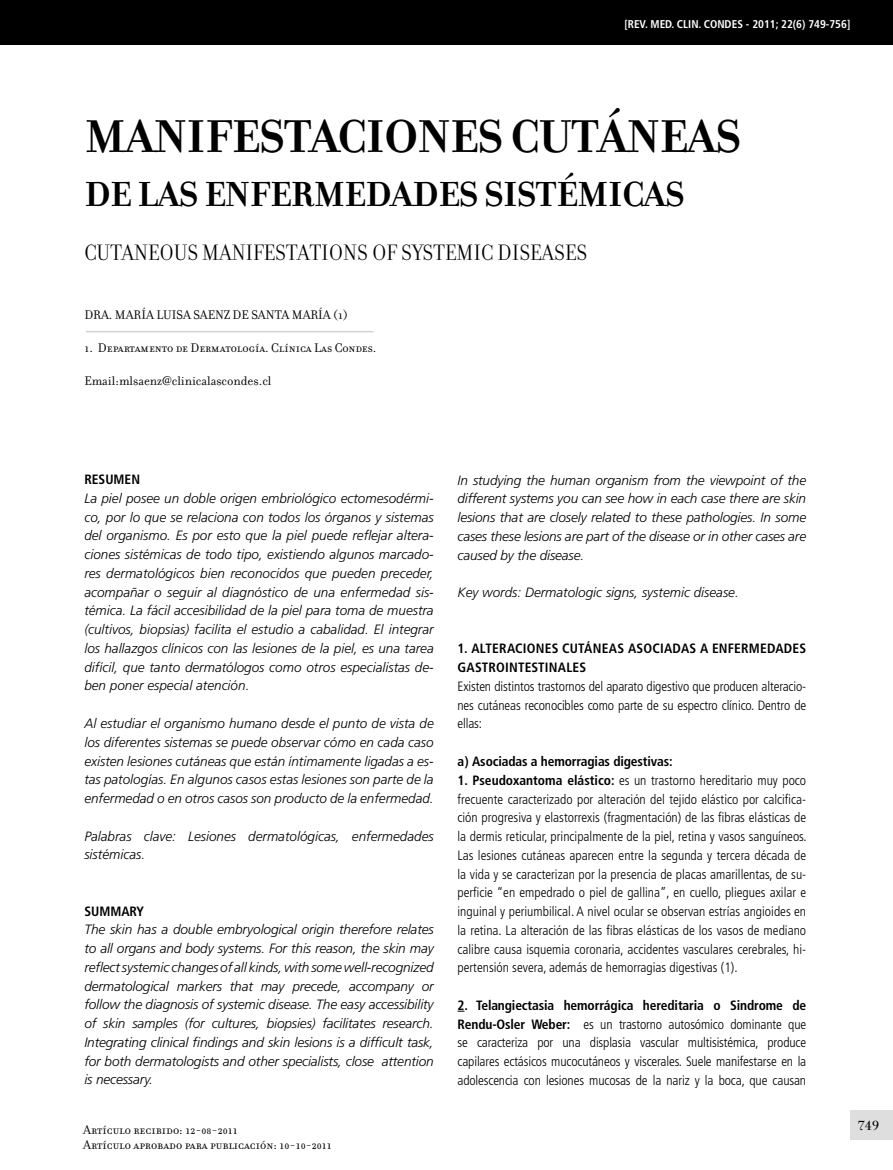
<style>
.page{position:relative;width:893px;height:1170px;background:#fff}
.page>*{position:absolute;margin:0;border:0;box-sizing:border-box;transform-origin:0 0}
.t1{font:700 49.5px "Filosofia";letter-spacing:-.01em;color:#000}
.t2{font:700 37.5px "Filosofia";letter-spacing:-.01em;color:#000}
.t3{font:24px "Filosofia Grand Caps";letter-spacing:.02em;color:#000}
.t4{font:19.5px "Filosofia Grand Caps";color:#000;scale:1.1 1}
.t5{font:italic 300 13.5px/18.8px "Frutiger";color:#000;text-align:justify}
.t6{font:300 condensed 13.5px/18.8px "Frutiger";letter-spacing:-.01em;color:#000;text-align:justify}
.t7{font:13.5px/15.8px "Filosofia Small Caps";color:#000}
.t8{font:700 condensed 13.5px/18.8px "Frutiger";letter-spacing:.005em;color:#000}
.t9{font:13.5px "Filosofia";color:#000}
.t10{font:700 condensed 11.25px "Frutiger";color:#fff}
.s1{font-family:"Filosofia"}
.s2{font-weight:700}
</style>
<div class="page">
<div style="left:850px;top:1110px;width:43px;height:30px;background:#dfdedf"></div>
<hr style="left:86px;top:331px;width:287px;height:1px;background:#d4d4d5">
<div style="left:0;top:0;width:893px;height:44px;background:#000"></div>
<p class="t10" style="left:624px;top:17px;width:227px">[REV. MED. CLIN. CONDES - 2011; 22(6) 749-756]</p>
<h1 class="t1" style="left:84px;top:107px;width:658px">MANIFESTACIONES CUTÁNEAS</h1>
<h2 class="t2" style="left:84px;top:172px;width:602px">DE LAS ENFERMEDADES SISTÉMICAS</h2>
<h3 class="t3" style="left:84px;top:239px;width:504px">CUTANEOUS MANIFESTATIONS OF SYSTEMIC DISEASES</h3>
<p class="t7" style="left:84px;top:307px;width:265px">DrA. Mar<span class="s1">í</span>a Luisa Saenz de SANTA MAR<span class="s1">Í</span>A (1)</p>
<p class="t7" style="left:84px;top:340px;width:294px">1. Departamento de Dermatología. Clínica Las Condes.</p>
<p class="t9" style="left:84px;top:373px;width:189px">Email:mlsaenz@clinicalascondes.cl</p>
<p class="t8" style="left:84px;top:470px;width:57px">RESUMEN</p>
<p class="t5" style="left:84px;top:488px;width:351px">La piel posee un doble origen embriológico ectomesodérmi&shy;co, por lo que se relaciona con todos los órganos y sistemas del organismo. Es por esto que la piel puede reflejar altera&shy;ciones sistémicas de todo tipo, existiendo algunos marcado&shy;res dermatológicos bien reconocidos que pueden preceder, acompañar o seguir al diagnóstico de una enfermedad sis&shy;témica. La fácil accesibilidad de la piel para toma de muestra (cultivos, biopsias) facilita el estudio a cabalidad. El integrar los hallazgos clínicos con las lesiones de la piel, es una tarea difícil, que tanto dermatólogos como otros especialistas de&shy;ben poner especial atención.</p>
<p class="t5" style="left:84px;top:713px;width:351px">Al estudiar el organismo humano desde el punto de vista de los diferentes sistemas se puede observar cómo en cada caso existen lesiones cutáneas que están íntimamente ligadas a es&shy;tas patologías. En algunos casos estas lesiones son parte de la enfermedad o en otros casos son producto de la enfermedad.</p>
<p class="t5" style="left:84px;top:826px;width:351px">Palabras clave: Lesiones dermatológicas, enfermedades sistémicas.</p>
<p class="t8" style="left:84px;top:901px;width:18px">Summ</p>
<p class="t8" style="left:121px;top:901px;width:24px">ary</p>
<p class="t5" style="left:84px;top:920px;width:351px">The skin has a double embryological origin therefore relates to all organs and body systems. For this reason, the skin may reflect systemic changes of all kinds, with some well-recognized dermatological markers that may precede, accompany or follow the diagnosis of systemic disease. The easy accessibility of skin samples (for cultures, biopsies) facilitates research.<br>Integrating clinical findings and skin lesions is a difficult task, for both dermatologists and other specialists, close attention is necessary.</p>
<p class="t7" style="left:83px;top:1121px;width:250px">Artículo recibido: 12-08-2011<br>Artículo aprobado para publicación: 10-10-2011</p>
<p class="t5" style="left:457px;top:470px;width:350px">In studying the human organism from the viewpoint of the different systems you can see how in each case there are skin lesions that are closely related to these pathologies. In some cases these lesions are part of the disease or in other cases are caused by the disease.</p>
<p class="t5" style="left:457px;top:583px;width:283px">Key words: Dermatologic signs, systemic disease.</p>
<p class="t8" style="left:457px;top:639px;width:350px">1. ALTERACIONES CUTÁNEAS ASOCIADAS A ENFERMEDADES<br>GASTROINTESTINALES</p>
<p class="t6" style="left:458px;top:677px;width:350px">Existen distintos trastornos del aparato digestivo que producen alteracio&shy;nes cutáneas reconocibles como parte de su espectro clínico. Dentro de ellas:</p>
<p class="t8" style="left:458px;top:751px;width:217px">a) Asociadas a hemorragias digestivas:</p>
<p class="t6" style="left:458px;top:770px;width:351px"><span class="s2">1. Pseudoxantoma elástico:</span> es un trastorno hereditario muy poco frecuente caracterizado por alteración del tejido elástico por calcifica&shy;ción progresiva y elastorrexis (fragmentación) de las fibras elásticas de la dermis reticular, principalmente de la piel, retina y vasos sanguíneos.<br>Las lesiones cutáneas aparecen entre la segunda y tercera década de la vida y se caracterizan por la presencia de placas amarillentas, de su&shy;perficie “en empedrado o piel de gallina”, en cuello, pliegues axilar e inguinal y periumbilical. A nivel ocular se observan estrías angioides en la retina. La alteración de las fibras elásticas de los vasos de mediano calibre causa isquemia coronaria, accidentes vasculares cerebrales, hi&shy;pertensión severa, además de hemorragias digestivas (1).</p>
<p class="t6" style="left:458px;top:995px;width:350px"><span class="s2">2. Telangiectasia hemorrágica hereditaria o Sindrome de Rendu-Osler Weber:</span> es un trastorno autosómico dominante que se caracteriza por una displasia vascular multisistémica, produce capilares ectásicos mucocutáneos y viscerales. Suele manifestarse en la adolescencia con lesiones mucosas de la nariz y la boca, que causan</p>
<h3 class="t4" style="left:857px;top:1113px;width:22px">749</h3>
</div>
